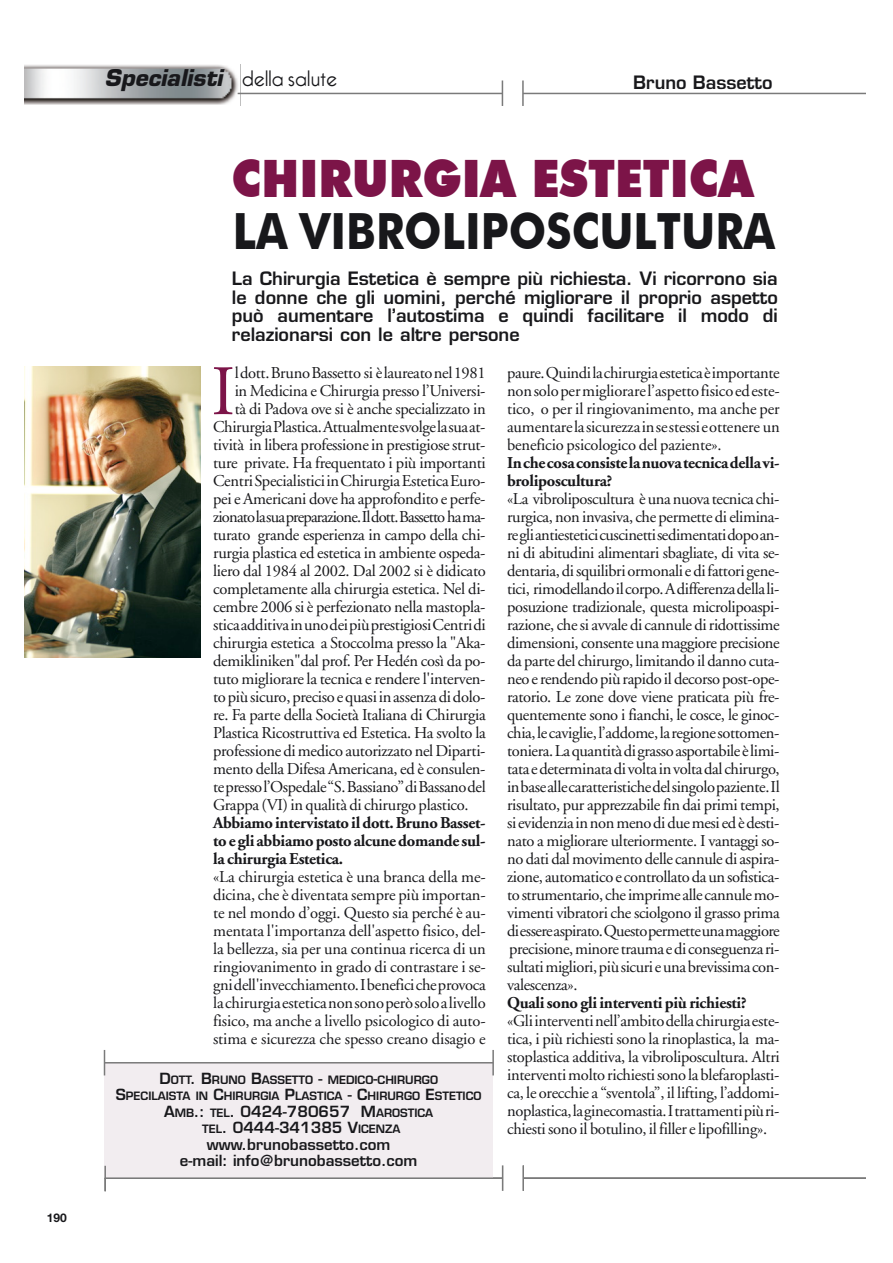
<style>
.page{position:relative;width:893px;height:1263px;background:#fff}
.page>*{position:absolute;margin:0;border:0;box-sizing:border-box;transform-origin:0 0}
.t1{font:70.8px "Adobe Garamond";color:#7c1448}
.t2{font:900 51.6px "Futura BT";color:#7c1448;scale:.91 1}
.t3{font:700 49.95px "Futura BT";color:#18181b;scale:.88 1}
.t4{font:italic 700 22.5px "Eurostile";letter-spacing:.005em;color:#18181b}
.t5{font:600 18px/18.8px "Eurostile";color:#18181b;text-align:justify}
.t6{font:16.5px/18px "Adobe Garamond";letter-spacing:-.02em;color:#18181b;text-align:justify}
.t7{font:700 16.5px/18px "Adobe Garamond";letter-spacing:-.02em;color:#18181b;text-align:justify}
.t8{font:16.5px "Adobe Garamond";letter-spacing:-.05em;color:#18181b}
.t9{font:600 15px/16.5px "Eurostile";color:#18181b;text-align:center}
.t10{font:700 12px "Helvetica Neue";color:#18181b}
.t11{font:600 11.25px/16.5px "Eurostile";color:#18181b;text-align:center}
.s1{font-family:"Cg Capone";font-weight:300;font-style:normal}
.s2{font-size:15px}
.s3{font-size:11.25px}
</style>
<div class="page">
<img style="left:24px;top:65px;width:221px;height:40px">
<hr style="left:238px;top:93px;width:628px;height:1px;background:#7a7a7a">
<div style="left:502px;top:80px;width:21px;height:26px;background:#fff"></div>
<svg style="left:522px;top:80px;width:1px;height:26px"></svg>
<hr style="left:501px;top:80px;width:2px;height:26px;background:#7a7a7a">
<div style="left:105px;top:1062px;width:388px;height:116px;background:#f2edf0"></div>
<hr style="left:104px;top:1062px;width:389px;height:2px;background:#7a7a7a">
<svg style="left:104px;top:1050px;width:1px;height:25px"></svg>
<hr style="left:492px;top:1050px;width:2px;height:25px;background:#7a7a7a">
<hr style="left:105px;top:1177px;width:761px;height:2px;background:#7a7a7a">
<div style="left:502px;top:1165px;width:21px;height:26px;background:#fff"></div>
<hr style="left:522px;top:1165px;width:2px;height:26px;background:#7a7a7a">
<svg style="left:502px;top:1165px;width:1px;height:26px"></svg>
<hr style="left:104px;top:1166px;width:2px;height:25px;background:#7a7a7a">
<img style="left:24px;top:367px;width:176px;height:291px">
<p class="t10" style="left:47px;top:1213px;width:21px">190</p>
<h3 class="t4" style="left:105px;top:69px;width:234px">Specialisti <span class="s1">della salute</span></h3>
<p class="t5" style="left:633px;top:75px;width:141px">Bruno Bassetto</p>
<h2 class="t2" style="left:231px;top:148px;width:575px">CHIRURGIA ESTETICA</h2>
<h3 class="t3" style="left:233px;top:201px;width:618px">LA VIBROLIPOSCULTURA</h3>
<p class="t5" style="left:232px;top:271px;width:547px">La Chirurgia Estetica è sempre più richiesta. Vi ricorrono sia le donne che gli uomini, perché migliorare il proprio aspetto può aumentare l’autostima e quindi facilitare il modo di relazionarsi con le altre persone</p>
<h1 class="t1" style="left:211px;top:363px;width:25px">I</h1>
<p class="t6" style="left:235px;top:365px;width:252px">ldott.BrunoBassetto si èlaureatonel1981</p>
<p class="t6" style="left:235px;top:383px;width:252px">in Medicina e Chirurgia presso l’Universi-</p>
<p class="t6" style="left:235px;top:401px;width:252px">tà di Padova ove si è anche specializzato in</p>
<p class="t6" style="left:213px;top:419px;width:274px">ChirurgiaPlastica.Attualmentesvolgelasuaat-</p>
<p class="t6" style="left:213px;top:437px;width:274px">tività in libera professione in prestigiose strut-</p>
<p class="t6" style="left:213px;top:455px;width:274px">ture private. Ha frequentato i più importanti</p>
<p class="t6" style="left:213px;top:473px;width:274px">CentriSpecialisticiinChirurgiaEsteticaEuro-</p>
<p class="t6" style="left:213px;top:491px;width:274px">pei e Americani dove ha approfondito e perfe-</p>
<p class="t8" style="left:213px;top:510px;width:274px">zionatolasuapreparazione.Ildott.Bassetto hama-</p>
<p class="t6" style="left:213px;top:527px;width:274px">turato grande esperienza in campo della chi-</p>
<p class="t6" style="left:213px;top:545px;width:274px">rurgia plastica ed estetica in ambiente ospeda-</p>
<p class="t6" style="left:213px;top:563px;width:274px">liero dal 1984 al 2002. Dal 2002 si è didicato</p>
<p class="t6" style="left:213px;top:581px;width:274px">completamente alla chirurgia estetica. Nel di-</p>
<p class="t6" style="left:213px;top:599px;width:274px">cembre 2006 si è perfezionato nella mastopla-</p>
<p class="t6" style="left:213px;top:617px;width:274px">sticaadditivainunodeipiùprestigiosiCentridi</p>
<p class="t6" style="left:213px;top:635px;width:274px">chirurgia estetica a Stoccolma presso la "Aka-</p>
<p class="t6" style="left:213px;top:653px;width:274px">demikliniken"dal prof. Per Hedén così da po-</p>
<p class="t6" style="left:213px;top:671px;width:274px">tuto migliorare la tecnica e rendere l'interven-</p>
<p class="t6" style="left:213px;top:689px;width:274px">topiùsicuro,precisoequasiinassenzadidolo-</p>
<p class="t6" style="left:213px;top:707px;width:274px">re. Fa parte della Società Italiana di Chirurgia</p>
<p class="t6" style="left:213px;top:725px;width:274px">Plastica Ricostruttiva ed Estetica. Ha svolto la</p>
<p class="t6" style="left:213px;top:743px;width:274px">professione dimedico autorizzatonelDiparti-</p>
<p class="t6" style="left:213px;top:761px;width:274px">mento della Difesa Americana, ed è consulen-</p>
<p class="t6" style="left:213px;top:779px;width:274px">tepressol’Ospedale“S.Bassiano”diBassanodel</p>
<p class="t6" style="left:213px;top:797px;width:257px">Grappa (VI) in qualità di chirurgo plastico.</p>
<p class="t7" style="left:213px;top:815px;width:274px">Abbiamo intervistato il dott.BrunoBasset&shy;to e gli abbiamoposto alcunedomande sul&shy;la chirurgia Estetica.</p>
<p class="t6" style="left:213px;top:869px;width:274px">«La chirurgia estetica è una branca della me&shy;dicina, che è diventata sempre più importan&shy;te nel mondo d’oggi. Questo sia perché è au&shy;mentata l'importanza dell'aspetto fisico, del&shy;la bellezza, sia per una continua ricerca di un ringiovanimento in grado di contrastare i se&shy;gnidell'invecchiamento.Ibeneficicheprovoca lachirurgiaesteticanonsonoperòsoloalivello fisico, ma anche a livello psicologico di auto&shy;stima e sicurezza che spesso creano disagio e</p>
<p class="t11" style="left:116px;top:1072px;width:367px"><span class="s2">D</span>OTT<span class="s2">. B</span>RUNO <span class="s2">B</span>ASSETTO <span class="s2">-</span> MEDICO<span class="s2">-</span>CHIRURGO<br><span class="s2">S</span>PECILAISTA IN <span class="s2">C</span>HIRURGIA <span class="s2">P</span>LASTICA <span class="s2">- C</span>HIRURGO <span class="s2">E</span>STETICO</p>
<p class="t9" style="left:164px;top:1104px;width:270px">A<span class="s3">MB</span>.: <span class="s3">TEL</span>. 0424-780657 M<span class="s3">AROSTICA<br>TEL</span>. 0444-341385 V<span class="s3">ICENZA </span>www.brunobassetto.com<br>e-mail: info@brunobassetto.com</p>
<p class="t6" style="left:507px;top:365px;width:274px">paure.Quindilachirurgiaesteticaèimportante nonsolopermigliorarel’aspettofisicoedeste&shy;tico, o per il ringiovanimento, ma anche per aumentarelasicurezzainsestessieottenere un beneficio psicologico del paziente».</p>
<p class="t7" style="left:507px;top:455px;width:274px">Inchecosaconsistelanuovatecnicadellavi&shy;broliposcultura?</p>
<p class="t6" style="left:507px;top:491px;width:274px">«La vibroliposcultura èunanuova tecnica chi&shy;rurgica, non invasiva, che permette di elimina&shy;regliantiesteticicuscinettisedimentatidopoan&shy;ni di abitudini alimentari sbagliate, di vita se&shy;dentaria,disquilibriormonaliedifattori gene&shy;tici, rimodellandoilcorpo.Adifferenzadellali&shy;posuzione tradizionale, questa microlipoaspi&shy;razione, che si avvale di cannule di ridottissime dimensioni, consente una maggiore precisione da parte del chirurgo, limitando il danno cuta&shy;neo erendendopiùrapido ildecorsopost-ope&shy;ratorio. Le zone dove viene praticata più fre&shy;quentemente sono i fianchi, le cosce, le ginoc&shy;chia,lecaviglie,l’addome,laregionesottomen&shy;toniera.Laquantitàdigrassoasportabileèlimi&shy;tata edeterminatadivolta involtadal chirurgo, inbaseallecaratteristichedelsingolopaziente.Il risultato, pur apprezzabile fin dai primi tempi, sievidenzia innonmenodiduemesiedèdesti&shy;nato a migliorare ulteriormente. I vantaggi so&shy;no dati dal movimento delle cannule di aspira&shy;zione, automaticoe controllatodaunsofistica&shy;tostrumentario, cheimprime alle cannulemo&shy;vimenti vibratori che sciolgono il grasso prima diessereaspirato.Questopermetteunamaggiore precisione,minoretrauma edi conseguenza ri&shy;sultatimigliori,piùsicurieunabrevissimacon&shy;valescenza».</p>
<p class="t7" style="left:507px;top:995px;width:241px">Quali sono gli interventi più richiesti?</p>
<p class="t6" style="left:507px;top:1013px;width:274px">«Gliinterventinell’ambitodellachirurgiaeste&shy;tica, i più richiesti sono la rinoplastica, la ma&shy;stoplastica additiva, la vibroliposcultura. Altri interventimoltorichiestisonolablefaroplasti&shy;ca, le orecchie a “sventola”, il lifting, l’addomi&shy;noplastica,laginecomastia.Itrattamentipiùri&shy;chiesti sono il botulino, il filler e lipofilling».</p>
</div>
